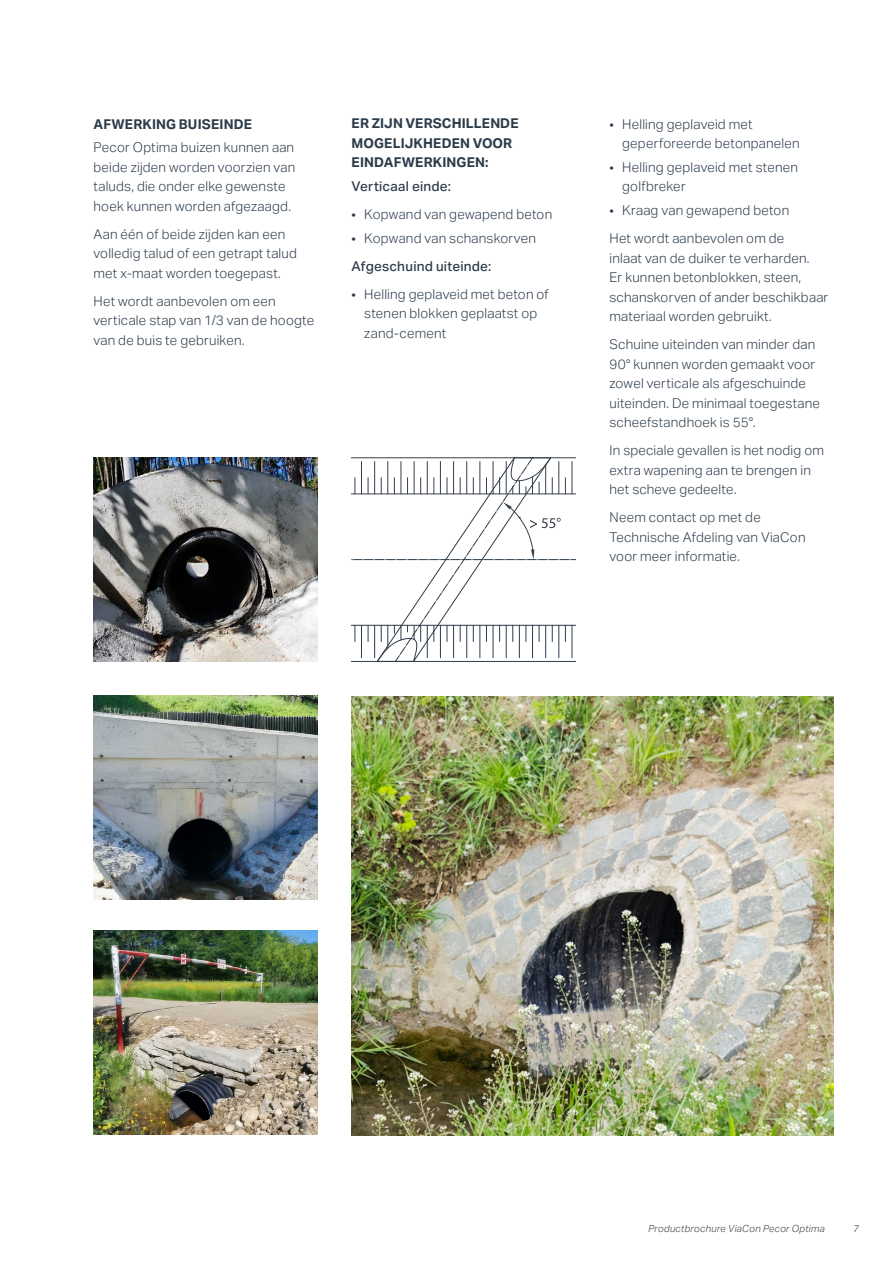
<style>
.page{position:relative;width:893px;height:1263px;background:#fff}
.page>*{position:absolute;margin:0;border:0;box-sizing:border-box;transform-origin:0 0}
.t1{font:300 13.5px/19.5px "Aktiv Grotesk";letter-spacing:.015em;color:#2d3c4b}
.t2{font:700 13.5px/19.5px "Aktiv Grotesk";letter-spacing:.01em;color:#2d3c4b}
.t3{font:500 13.5px "Aktiv Grotesk";letter-spacing:.02em;color:#2d3c4b}
.t4{font:italic 300 9.75px "Aktiv Grotesk";letter-spacing:.025em;color:#3c3c3b}
</style>
<div class="page">
<img style="left:94px;top:457px;width:224px;height:204px">
<img style="left:94px;top:695px;width:223px;height:204px">
<img style="left:351px;top:696px;width:482px;height:439px">
<svg style="left:351px;top:457px;width:224px;height:205px"></svg>
<img style="left:94px;top:931px;width:224px;height:204px">
<p class="t2" style="left:94px;top:114px;width:160px">AFWERKING BUISEINDE</p>
<p class="t1" style="left:94px;top:138px;width:203px">Pecor Optima buizen kunnen aan beide zijden worden voorzien van taluds, die onder elke gewenste hoek kunnen worden afgezaagd.</p>
<p class="t1" style="left:94px;top:225px;width:205px">Aan één of beide zijden kan een volledig talud of een getrapt talud met x-maat worden toegepast.</p>
<p class="t1" style="left:94px;top:292px;width:222px">Het wordt aanbevolen om een verticale stap van 1/3 van de hoogte van de buis te gebruiken.</p>
<p class="t2" style="left:352px;top:114px;width:169px">ER ZIJN VERSCHILLENDE<br>MOGELIJKHEDEN VOOR<br>EINDAFWERKINGEN:</p>
<p class="t3" style="left:352px;top:178px;width:101px">Verticaal einde:</p>
<p class="t1" style="left:352px;top:205px;width:202px">• Kopwand van gewapend beton</p>
<p class="t1" style="left:352px;top:228px;width:186px">• Kopwand van schanskorven</p>
<p class="t3" style="left:352px;top:258px;width:141px">Afgeschuind uiteinde:</p>
<p class="t1" style="left:364px;top:284px;width:186px;text-indent:-13px">• Helling geplaveid met beton of stenen blokken geplaatst op zand-cement</p>
<p class="t1" style="left:622px;top:114px;width:179px;text-indent:-13px">• Helling geplaveid met geperforeerde betonpanelen</p>
<p class="t1" style="left:622px;top:158px;width:177px;text-indent:-13px">• Helling geplaveid met stenen golfbreker</p>
<p class="t1" style="left:609px;top:196px;width:181px;line-height:28px">• Kraag van gewapend beton<br>Het wordt aanbevolen om de</p>
<p class="t1" style="left:609px;top:248px;width:220px">inlaat van de duiker te verharden.<br>Er kunnen betonblokken, steen, schanskorven of ander beschikbaar materiaal worden gebruikt.</p>
<p class="t1" style="left:609px;top:335px;width:212px">Schuine uiteinden van minder dan<br>90° kunnen worden gemaakt voor zowel verticale als afgeschuinde uiteinden. De minimaal toegestane scheefstandhoek is 55°.</p>
<p class="t1" style="left:609px;top:441px;width:216px">In speciale gevallen is het nodig om extra wapening aan te brengen in het scheve gedeelte.</p>
<p class="t1" style="left:609px;top:508px;width:198px">Neem contact op met de<br>Technische Afdeling van ViaCon voor meer informatie.</p>
<p class="t4" style="left:648px;top:1222px;width:178px">Productbrochure ViaCon Pecor Optima</p>
<p class="t4" style="left:853px;top:1222px;width:7px">7</p>
</div>
